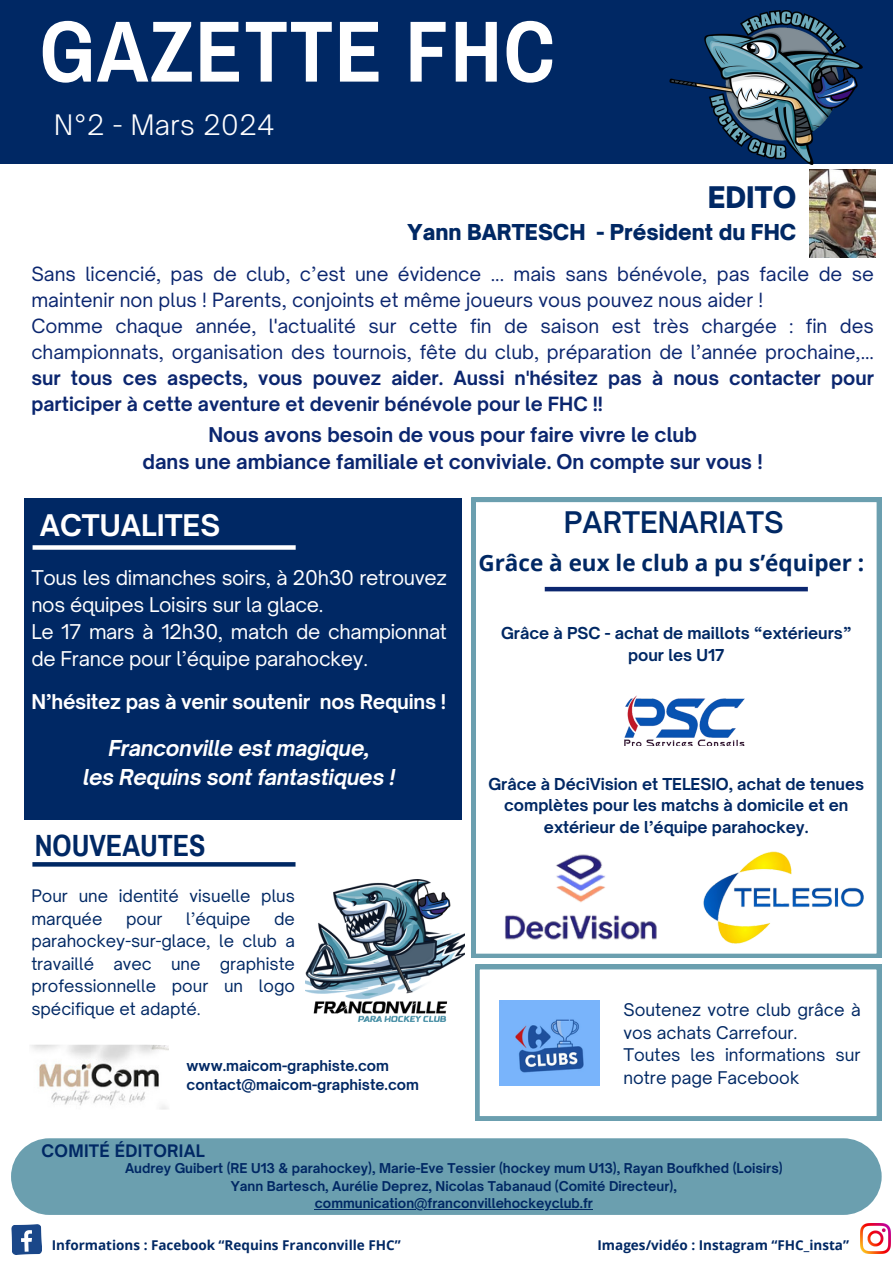
<style>
.page{position:relative;width:893px;height:1264px;background:#fff}
.page>*{position:absolute;margin:0;border:0;box-sizing:border-box;transform-origin:0 0}
.t1{font:700 87px "Archivo Narrow";letter-spacing:.02em;color:#fff}
.t2{font:700 30px "Archivo Narrow";color:#002864}
.t3{font:600 28.5px "Open Sauce One";color:#002864}
.t4{font:700 28.5px "Open Sauce One";color:#fff}
.t5{font:900 28.5px "Open Sauce One";color:#002864}
.t6{font:300 27px "Open Sauce One";letter-spacing:.02em;color:#fff}
.t7{font:700 22.5px "Open Sans";color:#002864}
.t8{font:italic 700 21px/29px "Open Sauce One";letter-spacing:-.015em;color:#fff;text-align:center}
.t9{font:900 21px "Open Sauce One";color:#002864}
.t10{font:19.5px/27px "Open Sauce One";letter-spacing:-.015em;color:#fff}
.t11{font:700 19.5px/27.3px "Open Sauce One";color:#0b266f;text-align:center}
.t12{font:700 19.5px "Open Sauce One";letter-spacing:-.015em;color:#fff}
.t13{font:18.75px/26px "Open Sauce One";color:#0b266f}
.t14{font:16.8px/22.5px "Open Sauce One";color:#002864}
.t15{font:16.5px/22.5px "Open Sauce One";color:#002864}
.t16{font:700 16.5px "Open Sauce One";letter-spacing:.02em;color:#002864}
.t17{font:700 15.75px/21.5px "Open Sauce One";color:#002864;text-align:center}
.t18{font:700 14.25px "Open Sauce One";color:#002864}
.t19{font:700 13.5px "Open Sans";color:#002864}
.t20{font:700 13.05px "Open Sauce One";color:#002864}
.s1{font-weight:700}
</style>
<div class="page">
<div style="left:0;top:0;width:892px;height:164px;background:#002864"></div>
<img style="left:669px;top:11px;width:193px;height:154px">
<img style="left:809px;top:170px;width:65px;height:88px">
<svg style="left:471px;top:497px;width:410px;height:461px"></svg>
<div style="left:11px;top:1138px;width:870px;height:76px;background:#6b9faf"></div>
<img style="left:699px;top:849px;width:170px;height:100px">
<img style="left:490px;top:837px;width:181px;height:121px">
<img style="left:622px;top:687px;width:122px;height:58px">
<div style="left:24px;top:497px;width:438px;height:322px;background:#002864"></div>
<svg style="left:33px;top:545px;width:262px;height:4px"></svg>
<img style="left:305px;top:879px;width:160px;height:142px">
<svg style="left:32px;top:862px;width:263px;height:4px"></svg>
<hr style="left:544px;top:587px;width:263px;height:4px;background:#0b266f">
<svg style="left:475px;top:964px;width:406px;height:156px"></svg>
<img style="left:499px;top:1000px;width:100px;height:85px">
<hr style="left:315px;top:1208px;width:278px;height:1px;background:#002864">
<img style="left:30px;top:1044px;width:139px;height:65px">
<svg style="left:11px;top:1224px;width:31px;height:31px"></svg>
<img style="left:860px;top:1223px;width:29px;height:30px">
<h5 class="t1" style="left:40px;top:5px;width:517px">GAZETTE FHC</h5>
<p class="t6" style="left:54px;top:107px;width:222px">N°2 - Mars 2024</p>
<h6 class="t5" style="left:707px;top:179px;width:90px">EDITO</h6>
<h5 class="t9" style="left:407px;top:218px;width:390px">Yann BARTESCH - Président du FHC</h5>
<p class="t13" style="left:31px;top:260px;width:844px">Sans licencié, pas de club, c’est une évidence ... mais sans bénévole, pas facile de se maintenir non plus ! Parents, conjoints et même joueurs vous pouvez nous aider !<br>Comme chaque année, l'actualité sur cette fin de saison est très chargée : fin des championnats, organisation des tournois, fête du club, préparation de l’année prochaine,... <span class="s1">sur tous ces aspects, vous pouvez aider. Aussi n'hésitez pas à nous contacter pour participer à cette aventure et devenir bénévole pour le FHC !!</span></p>
<p class="t11" style="left:143px;top:420px;width:621px">Nous avons besoin de vous pour faire vivre le club<br>dans une ambiance familiale et conviviale. On compte sur vous !</p>
<h4 class="t4" style="left:40px;top:507px;width:182px">ACTUALITES</h4>
<h2 class="t10" style="left:31px;top:563px;width:417px">Tous les dimanches soirs, à 20h30 retrouvez nos équipes Loisirs sur la glace.<br>Le 17 mars à 12h30, match de championnat de France pour l’équipe parahockey.</h2>
<p class="t12" style="left:31px;top:689px;width:416px">N’hésitez pas à venir soutenir nos Requins !</p>
<p class="t8" style="left:83px;top:733px;width:314px">Franconville est magique,<br>les Requins sont fantastiques !</p>
<p class="t2" style="left:35px;top:829px;width:172px">NOUVEAUTES</p>
<p class="t15" style="left:31px;top:884px;width:265px">Pour une identité visuelle plus marquée</p>
<p class="t15" style="left:126px;top:907px;width:38px">pour</p>
<p class="t15" style="left:186px;top:907px;width:66px">l’équipe</p>
<p class="t15" style="left:31px;top:907px;width:265px;text-align:justify;text-indent:243px">de parahockey-sur-glace, le club a travaillé avec une graphiste professionnelle pour un logo spécifique et adapté.</p>
<p class="t18" style="left:187px;top:1056px;width:204px">www.maicom-graphiste.com</p>
<p class="t18" style="left:187px;top:1075px;width:234px">contact@maicom-graphiste.com</p>
<h4 class="t3" style="left:564px;top:504px;width:221px">PARTENARIATS</h4>
<p class="t7" style="left:478px;top:547px;width:387px">Grâce à eux le club a pu s’équiper :</p>
<h3 class="t17" style="left:501px;top:622px;width:352px">Grâce à PSC - achat de maillots “extérieurs” pour les U17</h3>
<h4 class="t17" style="left:488px;top:773px;width:377px">Grâce à DéciVision et TELESIO, achat de tenues complètes pour les matchs à domicile et en extérieur de l’équipe parahockey.</h4>
<p class="t14" style="left:623px;top:998px;width:239px">Soutenez votre club grâce à vos achats Carrefour.</p>
<p class="t14" style="left:623px;top:1043px;width:239px">Toutes les informations sur notre page Facebook</p>
<h2 class="t16" style="left:42px;top:1140px;width:165px">COMITÉ ÉDITORIAL</h2>
<p class="t20" style="left:125px;top:1160px;width:659px">Audrey Guibert (RE U13 &amp; parahockey), Marie-Eve Tessier (hockey mum U13), Rayan Boufkhed (Loisirs)</p>
<p class="t20" style="left:231px;top:1177px;width:447px">Yann Bartesch, Aurélie Deprez, Nicolas Tabanaud (Comité Directeur),</p>
<p class="t20" style="left:315px;top:1194px;width:279px">communication@franconvillehockeyclub.fr</p>
<p class="t19" style="left:52px;top:1235px;width:350px">Informations : Facebook “Requins Franconville FHC”</p>
<p class="t19" style="left:597px;top:1235px;width:253px">Images/vidéo : Instagram “FHC_insta”</p>
</div>
